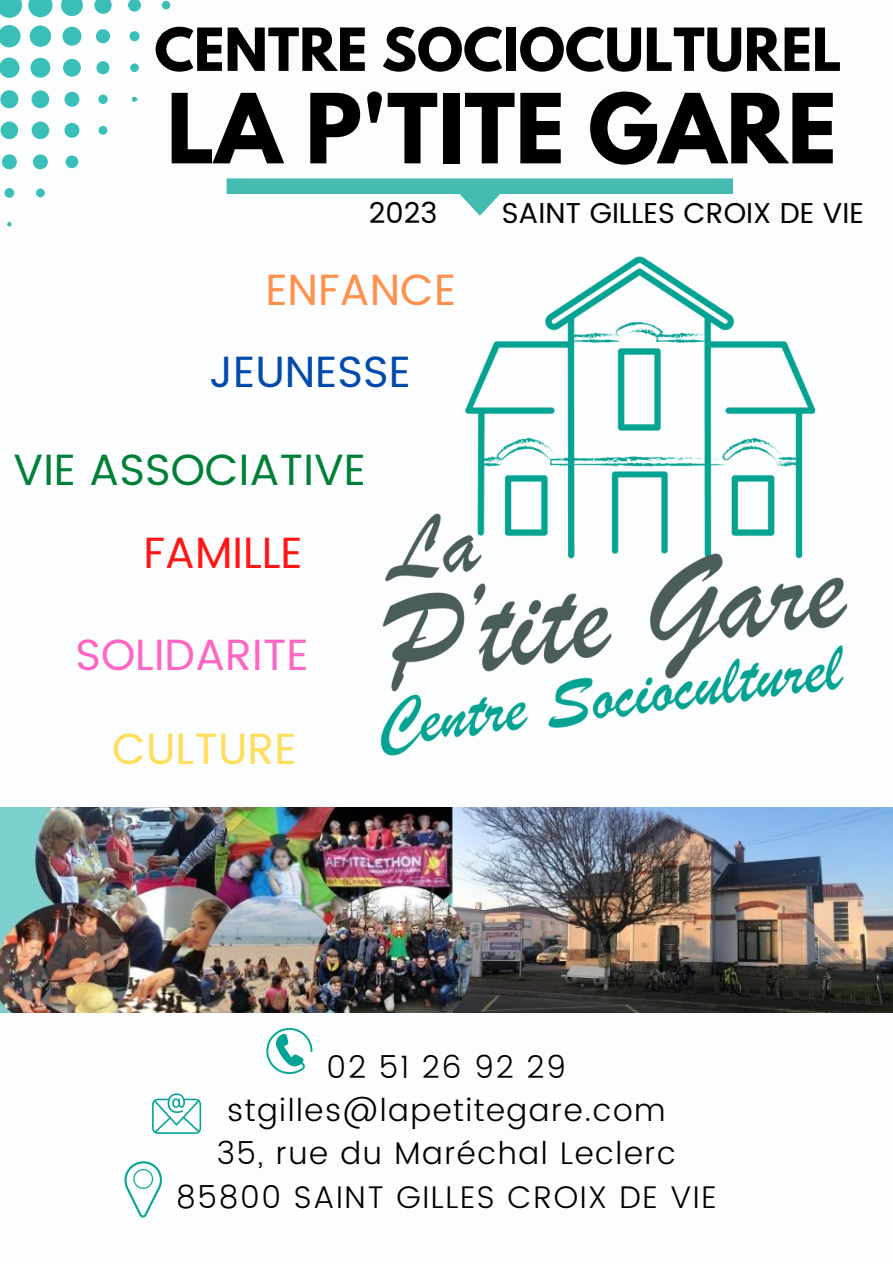
<style>
.page{position:relative;width:893px;height:1264px;background:#fff}
.page>*{position:absolute;margin:0;border:0;box-sizing:border-box;transform-origin:0 0}
.t1{font:700 85.5px "League Spartan";color:#000}
.t2{font:700 52.5px "League Spartan";color:#000}
.t3{font:43.65px "Poppins";color:#008037}
.t4{font:43.65px "Poppins";color:#ff66c4}
.t5{font:43.65px "Poppins";color:#004aad}
.t6{font:43.65px "Poppins";color:#ff914d}
.t7{font:43.65px "Poppins";color:#ffde59}
.t8{font:43.65px "Poppins";color:#ff1616}
.t9{font:300 31.35px/43.2px "Poppins";letter-spacing:.05em;color:#000;text-align:center}
.t10{font:28.65px "Poppins";color:#000}
</style>
<div class="page">
<svg style="left:0;top:0;width:22px;height:18px"></svg>
<svg style="left:28px;top:0;width:25px;height:17px"></svg>
<svg style="left:0;top:25px;width:21px;height:22px"></svg>
<svg style="left:61px;top:0;width:22px;height:16px"></svg>
<div style="left:30px;top:25px;width:21px;height:22px;background:#3abeb8;border-radius:50%"></div>
<svg style="left:0;top:57px;width:20px;height:21px"></svg>
<div style="left:30px;top:58px;width:20px;height:20px;background:#3abeb8;border-radius:50%"></div>
<svg style="left:62px;top:27px;width:19px;height:19px"></svg>
<div style="left:0;top:90px;width:18px;height:18px;background:#3abeb8;border-radius:50%"></div>
<svg style="left:63px;top:59px;width:18px;height:18px"></svg>
<svg style="left:31px;top:90px;width:18px;height:18px"></svg>
<div style="left:32px;top:121px;width:17px;height:18px;background:#3abeb8;border-radius:50%"></div>
<svg style="left:0;top:121px;width:18px;height:18px"></svg>
<svg style="left:94px;top:0;width:18px;height:14px"></svg>
<svg style="left:64px;top:92px;width:15px;height:15px"></svg>
<svg style="left:64px;top:123px;width:15px;height:15px"></svg>
<svg style="left:2px;top:154px;width:15px;height:15px"></svg>
<div style="left:33px;top:154px;width:15px;height:15px;background:#3abeb8;border-radius:50%"></div>
<div style="left:96px;top:29px;width:14px;height:14px;background:#3abeb8;border-radius:50%"></div>
<svg style="left:96px;top:61px;width:13px;height:13px"></svg>
<svg style="left:128px;top:0;width:13px;height:12px"></svg>
<svg style="left:65px;top:155px;width:13px;height:13px"></svg>
<svg style="left:129px;top:31px;width:10px;height:10px"></svg>
<svg style="left:4px;top:188px;width:10px;height:10px"></svg>
<svg style="left:98px;top:95px;width:10px;height:9px"></svg>
<svg style="left:36px;top:188px;width:9px;height:9px"></svg>
<svg style="left:98px;top:126px;width:9px;height:9px"></svg>
<div style="left:162px;top:1px;width:8px;height:9px;background:#3abeb8;border-radius:50%"></div>
<svg style="left:130px;top:63px;width:9px;height:9px"></svg>
<svg style="left:161px;top:31px;width:6px;height:10px"></svg>
<svg style="left:132px;top:96px;width:6px;height:6px"></svg>
<svg style="left:7px;top:221px;width:5px;height:6px"></svg>
<svg style="left:226px;top:178px;width:507px;height:38px"></svg>
<img style="left:380px;top:256px;width:468px;height:500px">
<svg style="left:266px;top:1027px;width:46px;height:47px"></svg>
<svg style="left:152px;top:1093px;width:49px;height:40px"></svg>
<img style="left:0;top:808px;width:892px;height:204px">
<svg style="left:124px;top:1161px;width:38px;height:56px"></svg>
<h2 class="t2" style="left:154px;top:24px;width:688px">CENTRE SOCIOCULTUREL</h2>
<h1 class="t1" style="left:166px;top:86px;width:671px">LA P'TITE GARE</h1>
<p class="t10" style="left:369px;top:196px;width:70px">2023</p>
<h3 class="t6" style="left:265px;top:265px;width:192px">ENFANCE</h3>
<h3 class="t5" style="left:209px;top:346px;width:203px">JEUNESSE</h3>
<h3 class="t3" style="left:14px;top:444px;width:354px">VIE ASSOCIATIVE</h3>
<h3 class="t8" style="left:143px;top:528px;width:161px">FAMILLE</h3>
<h3 class="t4" style="left:75px;top:629px;width:235px">SOLIDARITE</h3>
<h3 class="t7" style="left:112px;top:724px;width:186px">CULTURE</h3>
<p class="t10" style="left:501px;top:196px;width:364px">SAINT GILLES CROIX DE VIE</p>
<p class="t9" style="left:176px;top:1045px;width:542px">02 51 26 92 29 stgilles@lapetitegare.com<br>35, rue du Maréchal Leclerc<br>85800 SAINT GILLES CROIX DE VIE</p>
</div>
